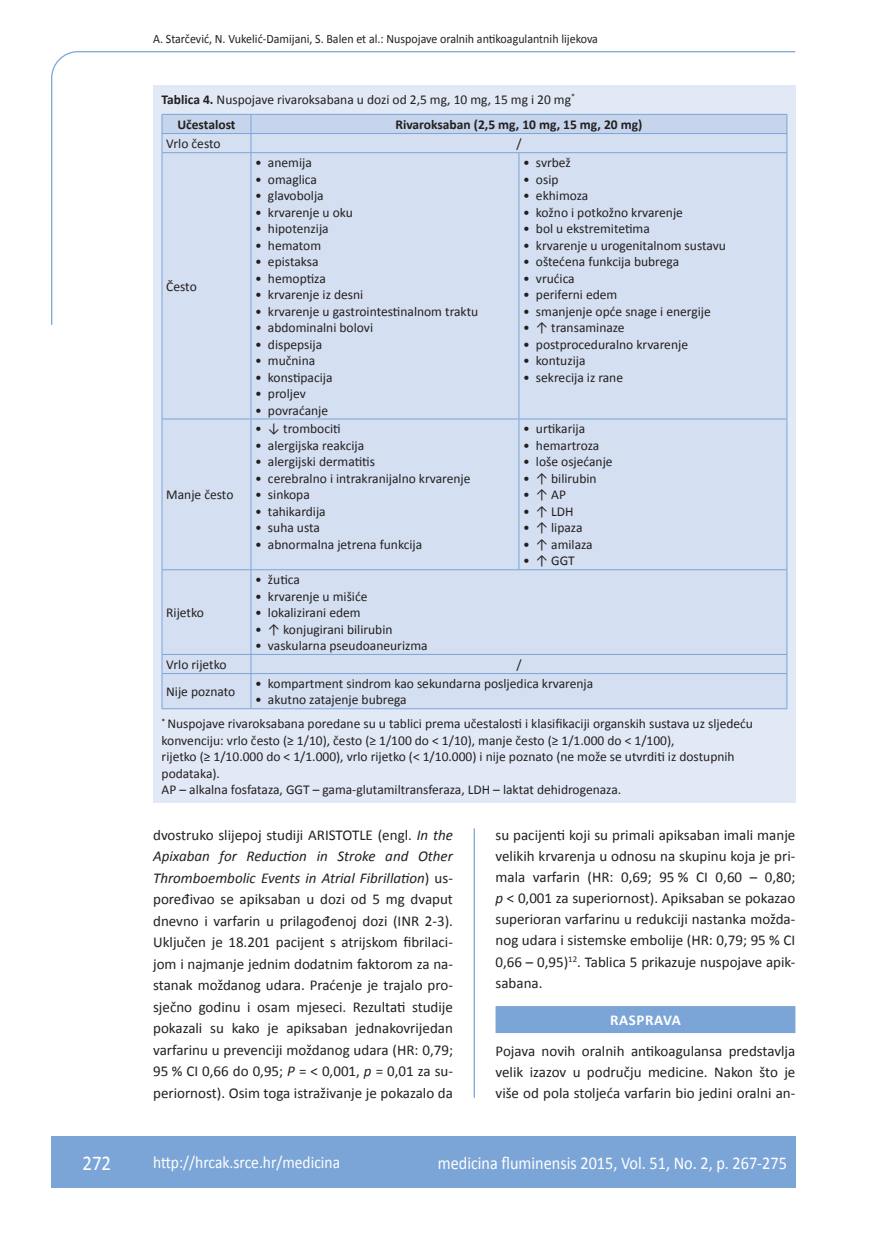
<style>
.page{position:relative;width:872px;height:1234px;background:#fff}
.page>*{position:absolute;margin:0;border:0;box-sizing:border-box;transform-origin:0 0}
.t1{font:21px "Calibri";color:#fff;scale:.9 1}
.t2{font:18px "Calibri";color:#fff;scale:.9 1}
.t3{font:17.25px "Calibri";color:#fff;scale:.9 1}
.t4{font:15px/21.5px "Calibri";color:#231f20;text-align:justify}
.t5{font:700 15px "Calibri";letter-spacing:.04em;color:#fff}
.t6{font:13.5px/16.5px "Calibri";color:#231f20}
.t7{font:700 13.5px "Calibri";color:#231f20}
.t8{font:12.75px "Calibri";color:#231f20;scale:.94 1}
.s1{font-weight:700}
.s2{font-style:italic}
</style>
<div class="page">
<svg style="left:51px;top:51px;width:745px;height:275px"></svg>
<hr style="left:473px;top:828px;width:2px;height:269px;background:#7ca5d7">
<div style="left:51px;top:1135px;width:744px;height:51px;background:#7ca5d7"></div>
<div style="left:495px;top:1005px;width:300px;height:27px;background:#7ca5d7"></div>
<div style="left:153px;top:85px;width:642px;height:717px;background:#e1e9f6"></div>
<div style="left:163px;top:153px;width:623px;height:555px;background:#d4dff1"></div>
<svg style="left:162px;top:114px;width:625px;height:38px"></svg>
<hr style="left:162px;top:152px;width:89px;height:1px;background:#7ca5d7">
<hr style="left:162px;top:153px;width:1px;height:265px;background:#7ca5d7">
<hr style="left:251px;top:152px;width:268px;height:1px;background:#7ca5d7">
<hr style="left:250px;top:153px;width:1px;height:265px;background:#7ca5d7">
<hr style="left:519px;top:152px;width:268px;height:1px;background:#7ca5d7">
<hr style="left:518px;top:153px;width:1px;height:265px;background:#7ca5d7">
<hr style="left:786px;top:153px;width:1px;height:265px;background:#7ca5d7">
<hr style="left:162px;top:418px;width:89px;height:1px;background:#7ca5d7">
<hr style="left:162px;top:419px;width:1px;height:150px;background:#7ca5d7">
<hr style="left:251px;top:418px;width:268px;height:1px;background:#7ca5d7">
<hr style="left:250px;top:419px;width:1px;height:150px;background:#7ca5d7">
<hr style="left:519px;top:418px;width:268px;height:1px;background:#7ca5d7">
<hr style="left:518px;top:419px;width:1px;height:150px;background:#7ca5d7">
<hr style="left:786px;top:419px;width:1px;height:150px;background:#7ca5d7">
<hr style="left:162px;top:569px;width:89px;height:1px;background:#7ca5d7">
<hr style="left:162px;top:570px;width:1px;height:84px;background:#7ca5d7">
<hr style="left:251px;top:569px;width:268px;height:1px;background:#7ca5d7">
<hr style="left:250px;top:570px;width:1px;height:84px;background:#7ca5d7">
<hr style="left:519px;top:569px;width:268px;height:1px;background:#7ca5d7">
<hr style="left:786px;top:570px;width:1px;height:84px;background:#7ca5d7">
<hr style="left:162px;top:654px;width:89px;height:1px;background:#7ca5d7">
<svg style="left:162px;top:655px;width:1px;height:18px"></svg>
<hr style="left:251px;top:654px;width:268px;height:1px;background:#7ca5d7">
<svg style="left:250px;top:655px;width:1px;height:18px"></svg>
<hr style="left:519px;top:654px;width:268px;height:1px;background:#7ca5d7">
<svg style="left:786px;top:655px;width:1px;height:18px"></svg>
<hr style="left:162px;top:673px;width:89px;height:1px;background:#7ca5d7">
<hr style="left:162px;top:673px;width:1px;height:35px;background:#7ca5d7">
<hr style="left:251px;top:673px;width:268px;height:1px;background:#7ca5d7">
<hr style="left:250px;top:673px;width:1px;height:35px;background:#7ca5d7">
<hr style="left:519px;top:673px;width:268px;height:1px;background:#7ca5d7">
<hr style="left:786px;top:673px;width:1px;height:35px;background:#7ca5d7">
<hr style="left:162px;top:708px;width:89px;height:1px;background:#7ca5d7">
<hr style="left:251px;top:708px;width:268px;height:1px;background:#7ca5d7">
<hr style="left:519px;top:708px;width:268px;height:1px;background:#7ca5d7">
<p class="t8" style="left:153px;top:30px;width:475px">A. Starčević, N. Vukelić-Damijani, S. Balen et al.: Nuspojave oralnih antikoagulantnih lijekova</p>
<p class="t6" style="left:177px;top:86px;width:399px;line-height:25.2px;text-indent:-16px"><span class="s1">Tablica 4.</span> Nuspojave rivaroksabana u dozi od 2,5 mg, 10 mg, 15 mg i 20 mg<sup>*<br></sup><span class="s1">Učestalost</span></p>
<p class="t7" style="left:395px;top:116px;width:248px">Rivaroksaban (2,5 mg, 10 mg, 15 mg, 20 mg)</p>
<p class="t6" style="left:166px;top:135px;width:56px">Vrlo često</p>
<p class="t6" style="left:516px;top:134px;width:7px">/</p>
<p class="t6" style="left:166px;top:277px;width:32px">Često</p>
<p class="t6" style="left:166px;top:486px;width:69px">Manje često</p>
<p class="t6" style="left:166px;top:603px;width:39px">Rijetko</p>
<p class="t6" style="left:255px;top:154px;width:58px">• anemija</p>
<p class="t6" style="left:255px;top:170px;width:63px">• omaglica</p>
<p class="t6" style="left:255px;top:187px;width:70px">• glavobolja</p>
<p class="t6" style="left:255px;top:203px;width:99px">• krvarenje u oku</p>
<p class="t6" style="left:255px;top:220px;width:75px">• hipotenzija</p>
<p class="t6" style="left:255px;top:236px;width:67px">• hematom</p>
<p class="t6" style="left:255px;top:253px;width:65px">• epistaksa</p>
<p class="t6" style="left:255px;top:269px;width:72px">• hemoptiza</p>
<p class="t6" style="left:255px;top:286px;width:110px">• krvarenje iz desni</p>
<p class="t6" style="left:255px;top:302px;width:224px">• krvarenje u gastrointestinalnom traktu</p>
<p class="t6" style="left:255px;top:319px;width:119px">• abdominalni bolovi</p>
<p class="t6" style="left:255px;top:335px;width:69px">• dispepsija</p>
<p class="t6" style="left:255px;top:352px;width:62px">• mučnina</p>
<p class="t6" style="left:255px;top:368px;width:79px">• konstipacija</p>
<p class="t6" style="left:255px;top:385px;width:52px">• proljev</p>
<p class="t6" style="left:255px;top:401px;width:75px">• povraćanje</p>
<p class="t6" style="left:255px;top:420px;width:87px">• ↓ trombociti</p>
<p class="t6" style="left:255px;top:436px;width:110px">• alergijska reakcija</p>
<p class="t6" style="left:255px;top:453px;width:121px">• alergijski dermatitis</p>
<p class="t6" style="left:255px;top:469px;width:217px">• cerebralno i intrakranijalno krvarenje</p>
<p class="t6" style="left:255px;top:486px;width:56px">• sinkopa</p>
<p class="t6" style="left:255px;top:502px;width:72px">• tahikardija</p>
<p class="t6" style="left:255px;top:519px;width:66px">• suha usta</p>
<p class="t6" style="left:255px;top:535px;width:169px">• abnormalna jetrena funkcija</p>
<p class="t6" style="left:255px;top:570px;width:46px">• žutica</p>
<p class="t6" style="left:255px;top:587px;width:114px">• krvarenje u mišiće</p>
<p class="t6" style="left:255px;top:603px;width:107px">• lokalizirani edem</p>
<p class="t6" style="left:255px;top:620px;width:139px">• ↑ konjugirani bilirubin</p>
<p class="t6" style="left:255px;top:636px;width:174px">• vaskularna pseudoaneurizma</p>
<p class="t6" style="left:523px;top:154px;width:49px">• svrbež</p>
<p class="t6" style="left:523px;top:170px;width:37px">• osip</p>
<p class="t6" style="left:523px;top:187px;width:67px">• ekhimoza</p>
<p class="t6" style="left:523px;top:203px;width:161px">• kožno i potkožno krvarenje</p>
<p class="t6" style="left:523px;top:220px;width:128px">• bol u ekstremitetima</p>
<p class="t6" style="left:523px;top:236px;width:204px">• krvarenje u urogenitalnom sustavu</p>
<p class="t6" style="left:523px;top:253px;width:157px">• oštećena funkcija bubrega</p>
<p class="t6" style="left:523px;top:269px;width:53px">• vrućica</p>
<p class="t6" style="left:523px;top:285px;width:96px">• periferni edem</p>
<p class="t6" style="left:523px;top:302px;width:189px">• smanjenje opće snage i energije</p>
<p class="t6" style="left:523px;top:318px;width:103px">• ↑ transaminaze</p>
<p class="t6" style="left:523px;top:335px;width:166px">• postproceduralno krvarenje</p>
<p class="t6" style="left:523px;top:351px;width:64px">• kontuzija</p>
<p class="t6" style="left:523px;top:368px;width:101px">• sekrecija iz rane</p>
<p class="t6" style="left:523px;top:420px;width:63px">• urtikarija</p>
<p class="t6" style="left:523px;top:436px;width:78px">• hemartroza</p>
<p class="t6" style="left:523px;top:453px;width:91px">• loše osjećanje</p>
<p class="t6" style="left:523px;top:469px;width:75px">• ↑ bilirubin</p>
<p class="t6" style="left:523px;top:486px;width:44px">• ↑ AP</p>
<p class="t6" style="left:523px;top:502px;width:52px">• ↑ LDH</p>
<p class="t6" style="left:523px;top:519px;width:61px">• ↑ lipaza</p>
<p class="t6" style="left:523px;top:535px;width:71px">• ↑ amilaza</p>
<p class="t6" style="left:523px;top:552px;width:53px">• ↑ GGT</p>
<p class="t6" style="left:166px;top:655px;width:62px">Vrlo rijetko</p>
<p class="t6" style="left:516px;top:655px;width:7px">/</p>
<p class="t6" style="left:166px;top:682px;width:71px">Nije poznato</p>
<p class="t6" style="left:255px;top:674px;width:339px">• kompartment sindrom kao sekundarna posljedica krvarenja</p>
<p class="t6" style="left:162px;top:687px;width:593px;line-height:23.9px;text-indent:94px">• akutno zatajenje bubrega<br><sup>*</sup> Nuspojave rivaroksabana poredane su u tablici prema učestalosti i klasifikaciji organskih sustava uz sljedeću</p>
<p class="t6" style="left:162px;top:731px;width:574px">konvenciju: vrlo često (≥ 1/10), često (≥ 1/100 do &lt; 1/10), manje često (≥ 1/1.000 do &lt; 1/100),<br>rijetko (≥ 1/10.000 do &lt; 1/1.000), vrlo rijetko (&lt; 1/10.000) i nije poznato (ne može se utvrditi iz dostupnih podataka).<br>AP – alkalna fosfataza, GGT – gama-glutamiltransferaza, LDH – laktat dehidrogenaza.</p>
<p class="t4" style="left:153px;top:823px;width:301px">dvostruko slijepoj studiji ARISTOTLE (engl. <span class="s2">In the Apixaban for Reduction in Stroke and Other Thromboembolic Events in Atrial Fibrillation</span>) us&shy;poređivao se apiksaban u dozi od 5 mg dvaput dnevno i varfarin u prilagođenoj dozi (INR 2-3).<br>Uključen je 18.201 pacijent s atrijskom fibrilaci&shy;jom i najmanje jednim dodatnim faktorom za na&shy;stanak moždanog udara. Praćenje je trajalo pro&shy;sječno godinu i osam mjeseci. Rezultati studije pokazali su kako je apiksaban jednakovrijedan varfarinu u prevenciji moždanog udara (HR: 0,79; 95 % CI 0,66 do 0,95; <span class="s2">P</span> = &lt; 0,001, <span class="s2">p</span> = 0,01 za su&shy;periornost). Osim toga istraživanje je pokazalo da</p>
<p class="t4" style="left:495px;top:823px;width:301px">su pacijenti koji su primali apiksaban imali manje velikih krvarenja u odnosu na skupinu koja je pri&shy;mala varfarin (HR: 0,69; 95 % CI 0,60 – 0,80; <span class="s2">p</span> &lt; 0,001 za superiornost). Apiksaban se pokazao superioran varfarinu u redukciji nastanka možda&shy;nog udara i sistemske embolije (HR: 0,79; 95 % CI 0,66 – 0,95)<sup>12</sup>. Tablica 5 prikazuje nuspojave apik&shy;sabana.</p>
<p class="t5" style="left:610px;top:1010px;width:72px">RASPRAVA</p>
<p class="t4" style="left:495px;top:1038px;width:301px">Pojava novih oralnih antikoagulansa predstavlja velik izazov u području medicine. Nakon što je više od pola stoljeća varfarin bio jedini oralni an-</p>
<h1 class="t1" style="left:82px;top:1149px;width:33px">272</h1>
<p class="t3" style="left:153px;top:1150px;width:209px">http://hrcak.srce.hr/medicina</p>
<h2 class="t2" style="left:438px;top:1151px;width:389px">medicina fluminensis 2015, Vol. 51, No. 2, p. 267-275</h2>
</div>
